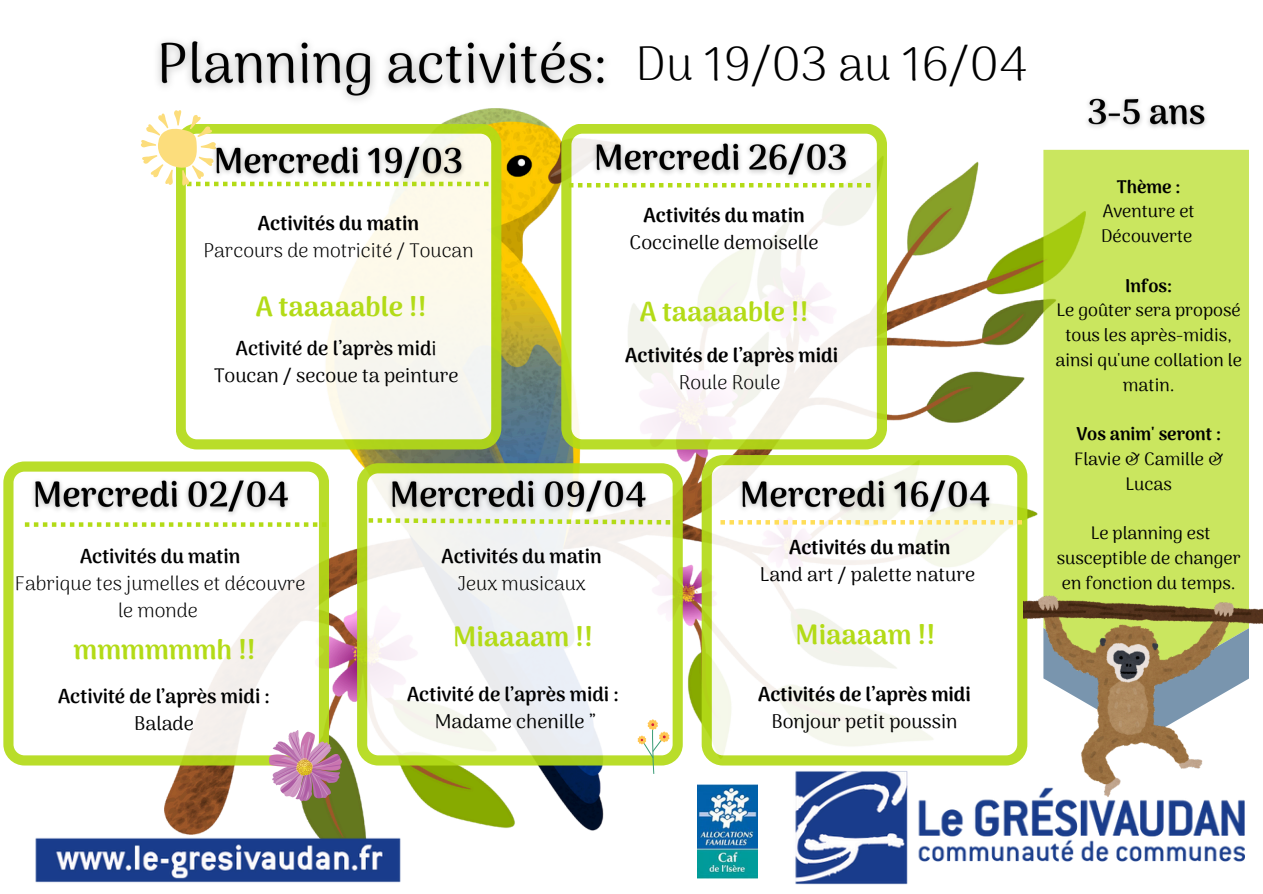
<style>
.page{position:relative;width:1263px;height:894px;background:#fff}
.page>*{position:absolute;margin:0;border:0;box-sizing:border-box;transform-origin:0 0}
.t1{font:300 48px "Arima Madurai";color:#000}
.t2{font:900 27.3px "Arima Madurai";color:#b3db17}
.t3{font:900 27px "Arima Madurai";color:#b3db17}
.t4{font:19.8px "Arima Madurai";color:#000}
.t5{font:900 19.8px "Arima Madurai";color:#000}
.t6{font:300 19.8px/27px "Arima Madurai";color:#000;text-align:center}
.t7{font:800 19.8px "Arima Madurai";color:#000}
.t8{font:700 19.8px "Arima Madurai";color:#000}
.t9{font:18px/24.8px "Arima Madurai";color:#000;text-align:center}
.t10{font:900 18px "Arima Madurai";color:#000}
.s1{font-weight:400}
</style>
<div class="page">
<img style="left:193px;top:114px;width:893px;height:595px">
<img style="left:29px;top:709px;width:1216px;height:175px">
<svg style="left:357px;top:463px;width:326px;height:302px"></svg>
<div style="left:1043px;top:150px;width:206px;height:445px;background:#cae65f"></div>
<svg style="left:176px;top:123px;width:325px;height:326px"></svg>
<svg style="left:561px;top:123px;width:326px;height:326px"></svg>
<svg style="left:3px;top:461px;width:326px;height:304px"></svg>
<svg style="left:569px;top:183px;width:301px;height:4px"></svg>
<svg style="left:25px;top:522px;width:301px;height:4px"></svg>
<svg style="left:702px;top:455px;width:325px;height:310px"></svg>
<svg style="left:720px;top:520px;width:302px;height:4px"></svg>
<svg style="left:141px;top:114px;width:347px;height:72px"></svg>
<svg style="left:637px;top:718px;width:33px;height:55px"></svg>
<img style="left:269px;top:729px;width:72px;height:71px">
<svg style="left:369px;top:518px;width:306px;height:6px"></svg>
<img style="left:1023px;top:595px;width:240px;height:236px">
<img style="left:157px;top:41px;width:448px;height:73px">
<img style="left:26px;top:468px;width:271px;height:58px">
<img style="left:208px;top:134px;width:263px;height:58px">
<img style="left:1078px;top:98px;width:129px;height:47px">
<img style="left:733px;top:468px;width:265px;height:58px">
<img style="left:588px;top:132px;width:267px;height:58px">
<img style="left:383px;top:468px;width:273px;height:58px">
<img style="left:698px;top:784px;width:59px;height:93px">
<h2 class="t1" style="left:636px;top:35px;width:393px">Du 19/03 au 16/04</h2>
<h4 class="t5" style="left:258px;top:211px;width:163px">Activités du matin</h4>
<p class="t6" style="left:203px;top:236px;width:272px">Parcours de motricité / Toucan</p>
<p class="t2" style="left:256px;top:290px;width:173px">A taaaaable !!</p>
<p class="t8" style="left:236px;top:337px;width:202px">Activité de l’après mid<span class="s1">i</span></p>
<p class="t4" style="left:214px;top:364px;width:246px">Toucan / secoue ta peinture</p>
<p class="t5" style="left:644px;top:204px;width:163px">Activités du matin</p>
<p class="t4" style="left:630px;top:231px;width:191px">Coccinelle demoiselle</p>
<p class="t3" style="left:640px;top:296px;width:170px">A taaaaable !!</p>
<h4 class="t5" style="left:625px;top:344px;width:214px">Activités de l’après midi</h4>
<p class="t6" style="left:679px;top:369px;width:103px">Roule Roule</p>
<p class="t7" style="left:80px;top:544px;width:162px">Activités du matin</p>
<p class="t6" style="left:15px;top:569px;width:292px">Fabrique tes jumelles et découvre le monde</p>
<p class="t2" style="left:74px;top:633px;width:184px">mmmmmmh !!</p>
<p class="t7" style="left:58px;top:684px;width:213px">Activité de l’après midi :</p>
<p class="t4" style="left:134px;top:711px;width:61px">Balade</p>
<p class="t7" style="left:441px;top:544px;width:162px">Activités du matin</p>
<p class="t6" style="left:458px;top:569px;width:130px">Jeux musicaux</p>
<p class="t2" style="left:453px;top:621px;width:142px">Miaaaam !!</p>
<h4 class="t7" style="left:407px;top:682px;width:213px">Activité de l’après midi :</h4>
<p class="t4" style="left:435px;top:709px;width:162px">Madame chenille ”</p>
<p class="t5" style="left:789px;top:535px;width:163px">Activités du matin</p>
<p class="t4" style="left:760px;top:562px;width:217px">Land art / palette nature</p>
<p class="t2" style="left:795px;top:618px;width:141px">Miaaaam !!</p>
<p class="t5" style="left:758px;top:682px;width:214px">Activités de l’après midi</p>
<p class="t4" style="left:771px;top:709px;width:188px">Bonjour petit poussin</p>
<p class="t10" style="left:1117px;top:176px;width:65px">Thème :</p>
<p class="t9" style="left:1101px;top:199px;width:95px;text-align:left">Aventure et<br>Découverte</p>
<h4 class="t10" style="left:1125px;top:275px;width:49px">Infos:</h4>
<p class="t9" style="left:1055px;top:298px;width:188px">Le goûter sera proposé tous les après-midis, ainsi qu'une collation le matin.</p>
<p class="t10" style="left:1076px;top:423px;width:146px">Vos anim' seront :</p>
<p class="t9" style="left:1074px;top:446px;width:151px">Flavie &amp; Camille &amp;<br>Lucas</p>
<p class="t9" style="left:1057px;top:520px;width:186px">Le planning est susceptible de changer en fonction du temps.</p>
</div>
